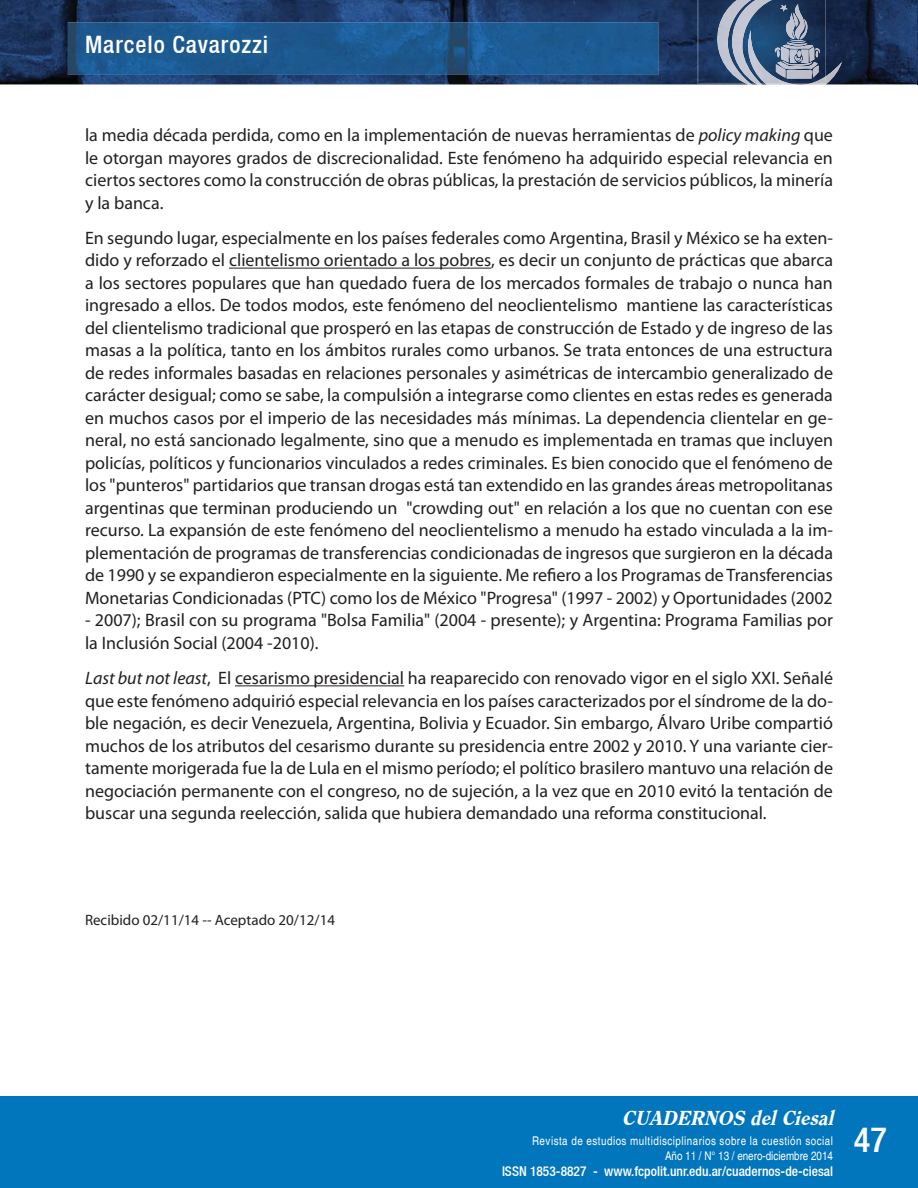
<style>
.page{position:relative;width:918px;height:1188px;background:#fff}
.page>*{position:absolute;margin:0;border:0;box-sizing:border-box;transform-origin:0 0}
.t1{font:500 condensed 34.5px "Helvetica Neue";color:#fff}
.t2{font:500 condensed 24px "Helvetica Neue";letter-spacing:.04em;color:#fff}
.t3{font:italic 800 21px "Clearface";color:#fff}
.t4{font:18px/22.5px "Myriad Pro";color:#231f20;text-align:justify}
.t5{font:15px "Myriad Pro";color:#231f20}
.t6{font:500 condensed 13.5px "Helvetica Neue";color:#fff}
.t7{font:condensed 12px/15px "Helvetica";letter-spacing:.04em;color:#fff;text-align:right}
.s1{font-style:italic}
</style>
<div class="page">
<img style="left:0;top:0;width:917px;height:84px">
<img style="left:917px;top:0;width:1px;height:84px">
<div style="left:0;top:1096px;width:918px;height:92px;background:#0276bd"></div>
<img style="left:68px;top:22px;width:590px;height:53px">
<img style="left:697px;top:0;width:130px;height:84px">
<img style="left:713px;top:0;width:15px;height:82px">
<img style="left:737px;top:82px;width:14px;height:2px">
<img style="left:728px;top:0;width:25px;height:82px">
<img style="left:753px;top:0;width:19px;height:84px">
<img style="left:794px;top:4px;width:11px;height:26px">
<svg style="left:780px;top:5px;width:8px;height:7px"></svg>
<img style="left:793px;top:12px;width:8px;height:15px">
<img style="left:782px;top:13px;width:13px;height:17px">
<img style="left:800px;top:19px;width:10px;height:11px">
<svg style="left:746px;top:84px;width:80px;height:1px"></svg>
<img style="left:826px;top:62px;width:16px;height:22px">
<img style="left:744px;top:30px;width:82px;height:52px">
<img style="left:764px;top:75px;width:63px;height:9px">
<hr style="left:229px;top:268px;width:262px;height:1px;background:#231f20">
<hr style="left:235px;top:685px;width:169px;height:1px;background:#231f20">
<h2 class="t2" style="left:85px;top:30px;width:185px">Marcelo Cavarozzi</h2>
<p class="t4" style="left:85px;top:125px;width:749px">la media década perdida, como en la implementación de nuevas herramientas de <span class="s1">policy making</span> que le otorgan mayores grados de discrecionalidad. Este fenómeno ha adquirido especial relevancia en ciertos sectores como la construcción de obras públicas, la prestación de servicios públicos, la minería y la banca.</p>
<p class="t4" style="left:85px;top:228px;width:750px">En segundo lugar, especialmente en los países federales como Argentina, Brasil y México se ha exten&shy;dido y reforzado el clientelismo orientado a los pobres, es decir un conjunto de prácticas que abarca a los sectores populares que han quedado fuera de los mercados formales de trabajo o nunca han ingresado a ellos. De todos modos, este fenómeno del neoclientelismo mantiene las características del clientelismo tradicional que prosperó en las etapas de construcción de Estado y de ingreso de las masas a la política, tanto en los ámbitos rurales como urbanos. Se trata entonces de una estructura de redes informales basadas en relaciones personales y asimétricas de intercambio generalizado de carácter desigual; como se sabe, la compulsión a integrarse como clientes en estas redes es generada en muchos casos por el imperio de las necesidades más mínimas. La dependencia clientelar en ge&shy;neral, no está sancionado legalmente, sino que a menudo es implementada en tramas que incluyen policías, políticos y funcionarios vinculados a redes criminales. Es bien conocido que el fenómeno de los "punteros" partidarios que transan drogas está tan extendido en las grandes áreas metropolitanas argentinas que terminan produciendo un "crowding out" en relación a los que no cuentan con ese recurso. La expansión de este fenómeno del neoclientelismo a menudo ha estado vinculada a la im&shy;plementación de programas de transferencias condicionadas de ingresos que surgieron en la década de 1990 y se expandieron especialmente en la siguiente. Me refiero a los Programas de Transferencias Monetarias Condicionadas (PTC) como los de México "Progresa" (1997 - 2002) y Oportunidades (2002</p>
<p class="t4" style="left:85px;top:610px;width:749px">- 2007); Brasil con su programa "Bolsa Familia" (2004 - presente); y Argentina: Programa Familias por la Inclusión Social (2004 -2010).</p>
<p class="t4" style="left:85px;top:668px;width:750px"><span class="s1">Last but not least</span>, El cesarismo presidencial ha reaparecido con renovado vigor en el siglo XXI. Señalé que este fenómeno adquirió especial relevancia en los países caracterizados por el síndrome de la do&shy;ble negación, es decir Venezuela, Argentina, Bolivia y Ecuador. Sin embargo, Álvaro Uribe compartió muchos de los atributos del cesarismo durante su presidencia entre 2002 y 2010. Y una variante cier&shy;tamente morigerada fue la de Lula en el mismo período; el político brasilero mantuvo una relación de negociación permanente con el congreso, no de sujeción, a la vez que en 2010 evitó la tentación de buscar una segunda reelección, salida que hubiera demandado una reforma constitucional.</p>
<p class="t5" style="left:85px;top:914px;width:252px">Recibido 02/11/14 -- Aceptado 20/12/14</p>
<p class="t3" style="left:622px;top:1110px;width:217px">CUADERNOS del Ciesal</p>
<p class="t7" style="left:532px;top:1133px;width:302px">Revista de estudios multidisciplinarios sobre la cuestión social<br>Año 11 / N° 13 / enero-diciembre 2014</p>
<p class="t6" style="left:502px;top:1163px;width:333px">ISSN 1853-8827 - www.fcpolit.unr.edu.ar/cuadernos-de-ciesal</p>
<h1 class="t1" style="left:854px;top:1119px;width:35px">47</h1>
</div>
